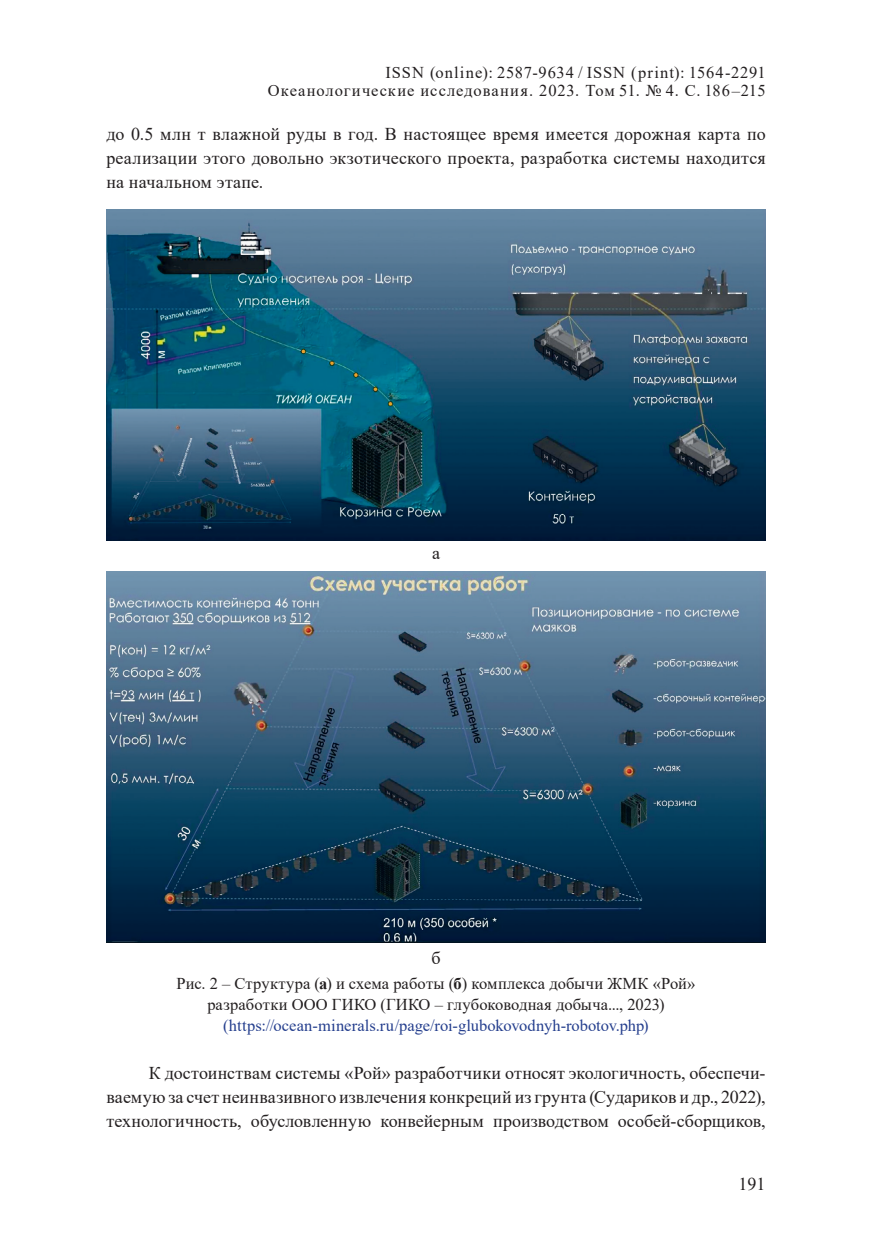
<style>
.page{position:relative;width:872px;height:1234px;background:#fff}
.page>*{position:absolute;margin:0;border:0;box-sizing:border-box;transform-origin:0 0}
.t1{font:18px/24px "Times New Roman";letter-spacing:.005em;color:#231f20;text-align:justify}
.t2{font:16.5px/21px "Times New Roman";letter-spacing:.02em;color:#231f20;text-align:center}
.t3{font:16.5px/18px "Times New Roman";letter-spacing:.055em;color:#231f20;text-align:right}
.t4{font:16.5px "Times New Roman";color:#253f8e}
.s1{font-weight:700}
</style>
<div class="page">
<img style="left:106px;top:210px;width:659px;height:330px">
<img style="left:106px;top:571px;width:659px;height:370px">
<p class="t3" style="left:268px;top:63px;width:499px">ISSN (online): 2587-9634 / ISSN (print): 1564-2291<br>Океанологические исследования. 2023. Том 51. № 4. С. 186–215</p>
<p class="t1" style="left:106px;top:121px;width:661px">до 0.5 млн т влажной руды в год. В настоящее время имеется дорожная карта по реализации этого довольно экзотического проекта, разработка системы находится на начальном этапе.</p>
<p class="t1" style="left:432px;top:540px;width:9px">а</p>
<p class="t1" style="left:431px;top:944px;width:11px">б</p>
<p class="t2" style="left:176px;top:972px;width:520px">Рис. 2 – Структура (<span class="s1">а</span>) и схема работы (<span class="s1">б</span>) комплекса добычи ЖМК «Рой» разработки ООО ГИКО (ГИКО – глубоководная добыча..., 2023)</p>
<p class="t4" style="left:223px;top:1013px;width:427px">(https://ocean-minerals.ru/page/roi-glubokovodnyh-robotov.php)</p>
<p class="t1" style="left:106px;top:1059px;width:661px;text-indent:43px">К достоинствам системы «Рой» разработчики относят экологичность, обеспечи&shy;ваемую за счет неинвазивного извлечения конкреций из грунта (Судариков и др., 2022), технологичность, обусловленную конвейерным производством особей-сборщиков,</p>
<p class="t1" style="left:738px;top:1170px;width:28px">191</p>
</div>
